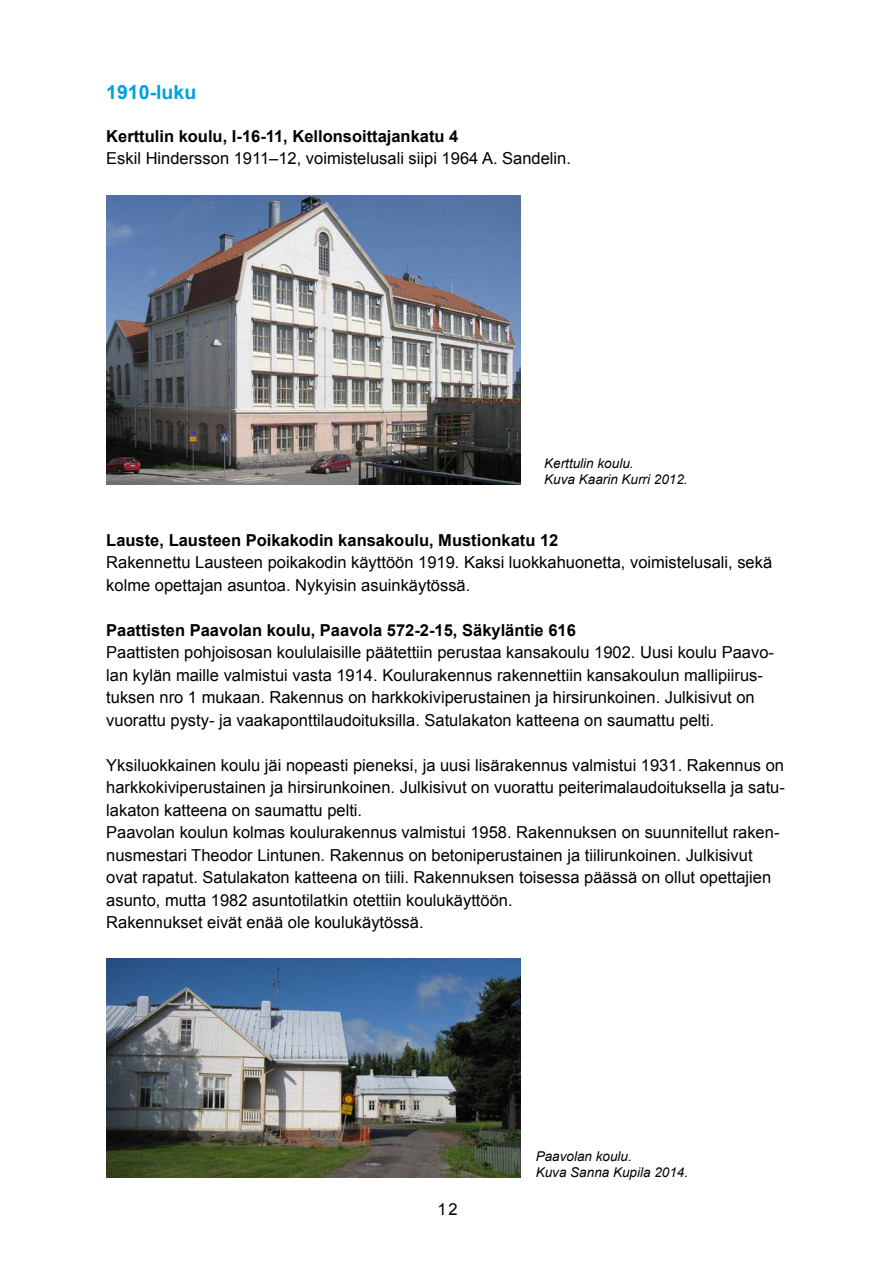
<style>
.page{position:relative;width:893px;height:1263px;background:#fff}
.page>*{position:absolute;margin:0;border:0;box-sizing:border-box;transform-origin:0 0}
.t1{font:700 19.5px "Arial";color:#009fe3}
.t2{font:16.5px/22.5px "Arial";color:#000}
.t3{font:700 16.5px "Arial";color:#000}
.t4{font:italic 13.5px/16.2px "Arial";color:#000}
</style>
<div class="page">
<img style="left:106px;top:196px;width:415px;height:289px">
<img style="left:106px;top:959px;width:415px;height:219px">
<p class="t1" style="left:106px;top:79px;width:91px">1910-luku</p>
<p class="t3" style="left:106px;top:125px;width:354px">Kerttulin koulu, I-16-11, Kellonsoittajankatu 4</p>
<p class="t2" style="left:106px;top:147px;width:466px">Eskil Hindersson 1911–12, voimistelusali siipi 1964 A. Sandelin.</p>
<p class="t4" style="left:544px;top:455px;width:145px">Kerttulin koulu.<br>Kuva Kaarin Kurri 2012.</p>
<p class="t3" style="left:106px;top:529px;width:454px">Lauste, Lausteen Poikakodin kansakoulu, Mustionkatu 12</p>
<p class="t2" style="left:106px;top:551px;width:667px">Rakennettu Lausteen poikakodin käyttöön 1919. Kaksi luokkahuonetta, voimistelusali, sekä kolme opettajan asuntoa. Nykyisin asuinkäytössä.</p>
<p class="t3" style="left:106px;top:619px;width:471px">Paattisten Paavolan koulu, Paavola 572-2-15, Säkyläntie 616</p>
<p class="t2" style="left:106px;top:641px;width:669px">Paattisten pohjoisosan koululaisille päätettiin perustaa kansakoulu 1902. Uusi koulu Paavo&shy;lan kylän maille valmistui vasta 1914. Koulurakennus rakennettiin kansakoulun mallipiirus&shy;tuksen nro 1 mukaan. Rakennus on harkkokiviperustainen ja hirsirunkoinen. Julkisivut on vuorattu pysty- ja vaakaponttilaudoituksilla. Satulakaton katteena on saumattu pelti.</p>
<p class="t2" style="left:106px;top:754px;width:680px">Yksiluokkainen koulu jäi nopeasti pieneksi, ja uusi lisärakennus valmistui 1931. Rakennus on harkkokiviperustainen ja hirsirunkoinen. Julkisivut on vuorattu peiterimalaudoituksella ja satu&shy;lakaton katteena on saumattu pelti.<br>Paavolan koulun kolmas koulurakennus valmistui 1958. Rakennuksen on suunnitellut raken&shy;nusmestari Theodor Lintunen. Rakennus on betoniperustainen ja tiilirunkoinen. Julkisivut ovat rapatut. Satulakaton katteena on tiili. Rakennuksen toisessa päässä on ollut opettajien asunto, mutta 1982 asuntotilatkin otettiin koulukäyttöön.<br>Rakennukset eivät enää ole koulukäytössä.</p>
<p class="t2" style="left:438px;top:1198px;width:21px">12</p>
<p class="t4" style="left:536px;top:1148px;width:154px">Paavolan koulu.<br>Kuva Sanna Kupila 2014.</p>
</div>
